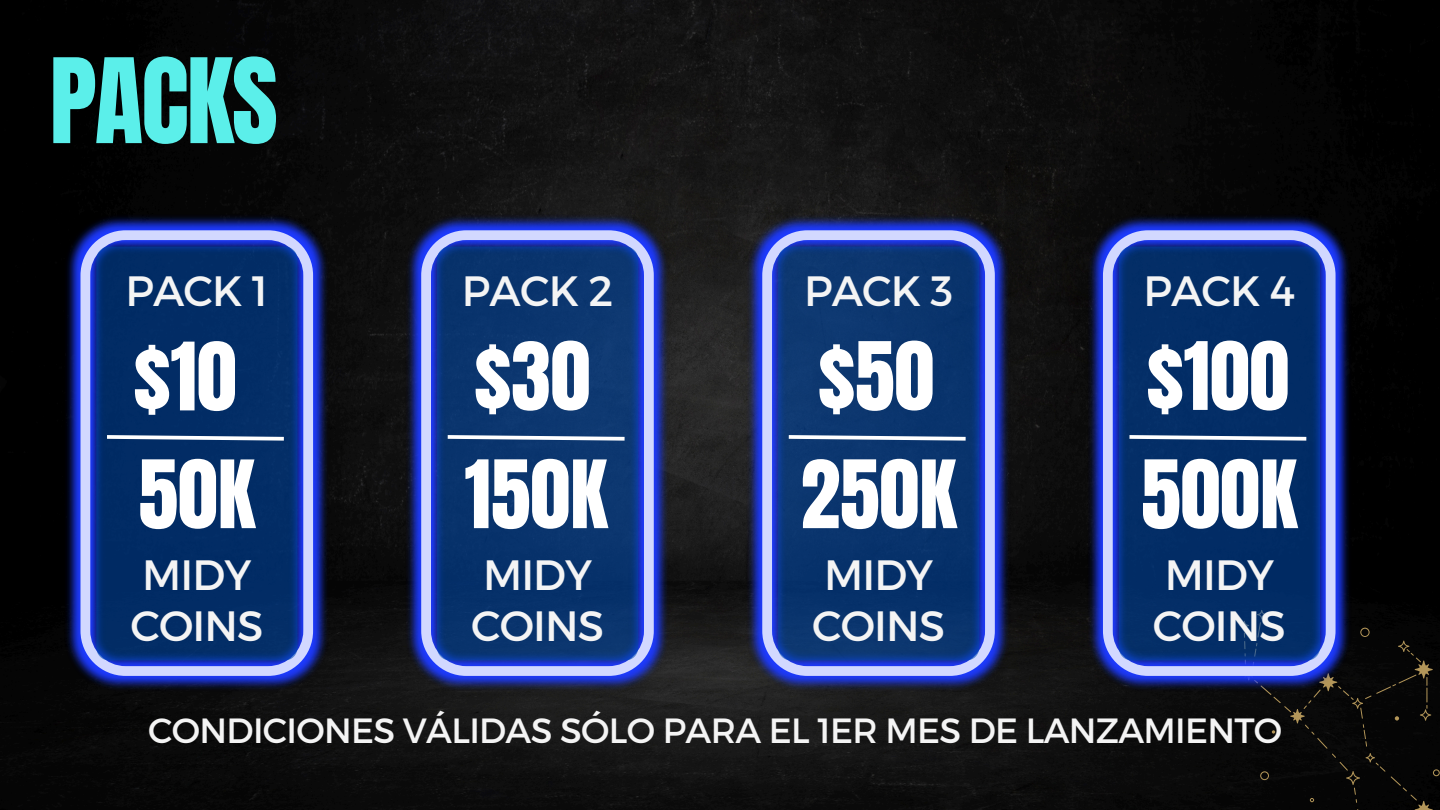
<style>
.page{position:relative;width:1440px;height:810px;background:#fff}
.page>*{position:absolute;margin:0;border:0;box-sizing:border-box;transform-origin:0 0}
.t1{font:100px "Anton";letter-spacing:-.02em;color:#5befea}
.t2{font:80px "Anton";color:#fff}
.t3{font:42.4px/50.8px "Montserrat";letter-spacing:-.02em;color:#f4f4f4}
.t4{font:35px "Montserrat";letter-spacing:-.02em;color:#f4f4f4}
</style>
<div class="page">
<img style="left:0;top:0;width:1440px;height:810px">
<div style="left:1240px;top:610px;width:200px;height:200px;background:#050505"></div>
<img style="left:62px;top:212px;width:270px;height:483px">
<svg style="left:81px;top:230px;width:232px;height:446px;background:#8995e8"></svg>
<svg style="left:96px;top:247px;width:202px;height:413px;background:#022c68"></svg>
<svg style="left:107px;top:435px;width:177px;height:6px"></svg>
<img style="left:402px;top:212px;width:271px;height:483px">
<svg style="left:421px;top:230px;width:233px;height:446px;background:#8492e9"></svg>
<div style="left:437px;top:247px;width:201px;height:413px;background:#0a356e;border-radius:13px"></div>
<svg style="left:447px;top:435px;width:178px;height:6px"></svg>
<img style="left:743px;top:212px;width:271px;height:483px">
<svg style="left:762px;top:230px;width:233px;height:446px;background:#8492e9"></svg>
<div style="left:778px;top:247px;width:201px;height:413px;background:#0a356e;border-radius:13px"></div>
<svg style="left:788px;top:435px;width:178px;height:6px"></svg>
<img style="left:1084px;top:212px;width:271px;height:483px">
<svg style="left:1103px;top:230px;width:233px;height:446px;background:#8390e7"></svg>
<svg style="left:1119px;top:247px;width:201px;height:413px;background:#022d68"></svg>
<svg style="left:1126px;top:433px;width:184px;height:10px"></svg>
<h1 class="t1" style="left:50px;top:29px;width:230px">PACKS</h1>
<h3 class="t3" style="left:126px;top:263px;width:144px">PACK 1</h3>
<h4 class="t2" style="left:134px;top:319px;width:104px">$10</h4>
<h2 class="t2" style="left:139px;top:437px;width:118px">50K</h2>
<h4 class="t3" style="left:130px;top:547px;width:135px">MIDY<br>COINS</h4>
<h3 class="t3" style="left:462px;top:263px;width:153px">PACK 2</h3>
<h4 class="t2" style="left:474px;top:319px;width:117px">$30</h4>
<h2 class="t2" style="left:465px;top:437px;width:145px">150K</h2>
<h4 class="t3" style="left:471px;top:547px;width:135px">MIDY<br>COINS</h4>
<h3 class="t3" style="left:804px;top:263px;width:151px">PACK 3</h3>
<h4 class="t2" style="left:818px;top:319px;width:117px">$50</h4>
<h2 class="t2" style="left:801px;top:437px;width:158px">250K</h2>
<h4 class="t3" style="left:812px;top:547px;width:135px">MIDY<br>COINS</h4>
<h3 class="t3" style="left:1144px;top:263px;width:153px">PACK 4</h3>
<h4 class="t2" style="left:1147px;top:319px;width:144px">$100</h4>
<h2 class="t2" style="left:1141px;top:437px;width:158px">500K</h2>
<h4 class="t3" style="left:1153px;top:547px;width:135px">MIDY<br>COINS</h4>
<p class="t4" style="left:148px;top:707px;width:1136px">CONDICIONES VÁLIDAS SÓLO PARA EL 1ER MES DE LANZAMIENTO</p>
</div>
